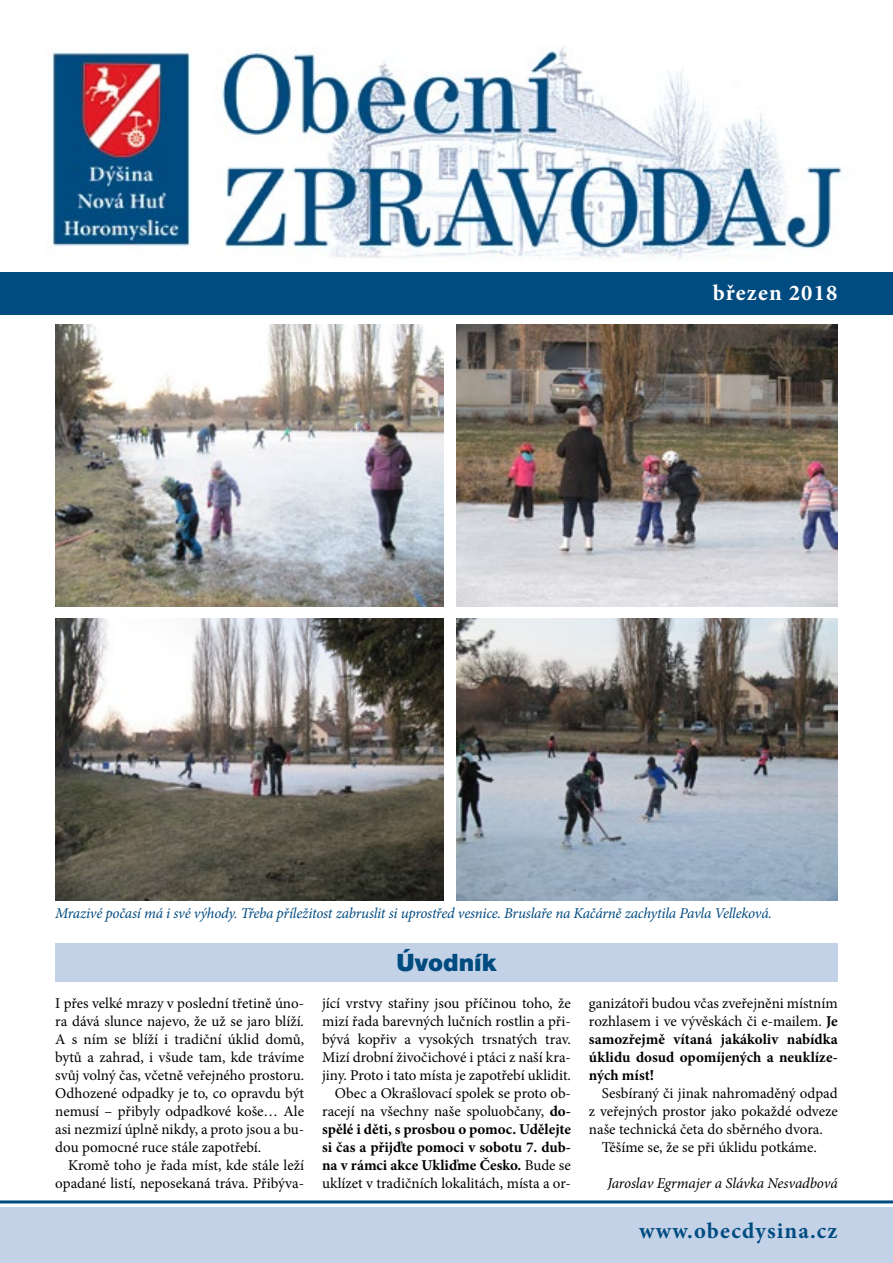
<style>
.page{position:relative;width:893px;height:1263px;background:#fff}
.page>*{position:absolute;margin:0;border:0;box-sizing:border-box;transform-origin:0 0}
.t1{font:900 24px "Helvetica Neue CE";color:#004b80}
.t2{font:700 22.5px "Minion Pro";letter-spacing:.06em;color:#004b80}
.t3{font:700 22.5px "Minion Pro";letter-spacing:.05em;color:#fff}
.t4{font:900 21px "Helvetica Neue CE";color:#004b80}
.t5{font:15px/18px "Minion Pro";color:#000;text-align:right}
.t6{font:700 15px/18px "Minion Pro";color:#000;text-align:justify}
.t7{font:italic 15px "Minion Pro";letter-spacing:-.015em;color:#004b80}
.t8{font:italic 15px "Minion Pro";letter-spacing:-.005em;color:#000}
.s1{font-weight:700}
.s2{font-weight:400}
</style>
<div class="page">
<div style="left:0;top:1208px;width:893px;height:55px;background:#c3d2e7"></div>
<hr style="left:0;top:1200px;width:893px;height:3px;background:#004b80">
<img style="left:51px;top:46px;width:792px;height:213px">
<div style="left:0;top:272px;width:893px;height:43px;background:#004b80"></div>
<div style="left:55px;top:943px;width:783px;height:39px;background:#c3d2e7"></div>
<img style="left:55px;top:619px;width:389px;height:281px">
<img style="left:457px;top:619px;width:381px;height:281px">
<img style="left:457px;top:325px;width:381px;height:281px">
<img style="left:55px;top:325px;width:389px;height:281px">
<h2 class="t3" style="left:713px;top:277px;width:126px">březen 2018</h2>
<p class="t7" style="left:55px;top:903px;width:718px">Mrazivé počasí má i své výhody. Třeba příležitost zabruslit si uprostřed vesnice. Bruslaře na Kačárně zachytila Pavla Velleková.</p>
<p class="t5" style="left:55px;top:994px;width:250px;text-align:justify">I přes velké mrazy v poslední třetině úno&shy;ra dává slunce najevo, že už se jaro blíží.<br>A s ním se blíží i tradiční úklid domů, bytů a zahrad, i všude tam, kde trávíme svůj volný čas, včetně veřejného prostoru.<br>Odhozené odpadky je to, co opravdu být nemusí – přibyly odpadkové koše… Ale asi nezmizí úplně nikdy, a proto jsou a bu&shy;dou pomocné ruce stále zapotřebí.</p>
<p class="t5" style="left:55px;top:1156px;width:250px">Kromě toho je řada míst, kde stále leží opadané listí, neposekaná tráva. Přibýva-</p>
<h1 class="t1" style="left:396px;top:948px;width:102px">Úvodník</h1>
<p class="t5" style="left:322px;top:994px;width:250px">jící vrstvy stařiny jsou příčinou toho, že mizí řada barevných lučních rostlin a při&shy;bývá kopřiv a vysokých trsnatých trav.<br>Mizí drobní živočichové i ptáci z naší kra&shy;jiny. Proto i tato místa je zapotřebí uklidit.<br>Obec a Okrašlovací spolek se proto ob&shy;racejí na všechny naše spoluobčany, <span class="s1">do&shy;spělé i děti, s prosbou o pomoc. Udělejte si čas a přijďte pomoci v sobotu 7. dub&shy;na v rámci akce Ukliďme Česko.</span> Bude se uklízet v tradičních lokalitách, místa a or-</p>
<p class="t6" style="left:589px;top:994px;width:250px"><span class="s2">ganizátoři budou včas zveřejněni místním rozhlasem i ve vývěskách či e-mailem.</span> Je samozřejmě vítaná jakákoliv nabídka úklidu dosud opomíjených a neuklíze&shy;ných míst!</p>
<p class="t5" style="left:602px;top:1084px;width:238px">Sesbíraný či jinak nahromaděný odpad</p>
<p class="t5" style="left:589px;top:1102px;width:250px">z veřejných prostor jako pokaždé odveze</p>
<p class="t5" style="left:589px;top:1120px;width:235px">naše technická četa do sběrného dvora.</p>
<p class="t5" style="left:602px;top:1138px;width:217px">Těšíme se, že se při úklidu potkáme.</p>
<p class="t8" style="left:607px;top:1173px;width:232px">Jaroslav Egrmajer a Slávka Nesvadbová</p>
<h2 class="t2" style="left:639px;top:1214px;width:200px">www.obecdysina.cz</h2>
<h3 class="t4" style="left:823px;top:1217px;width:16px">1</h3>
</div>
